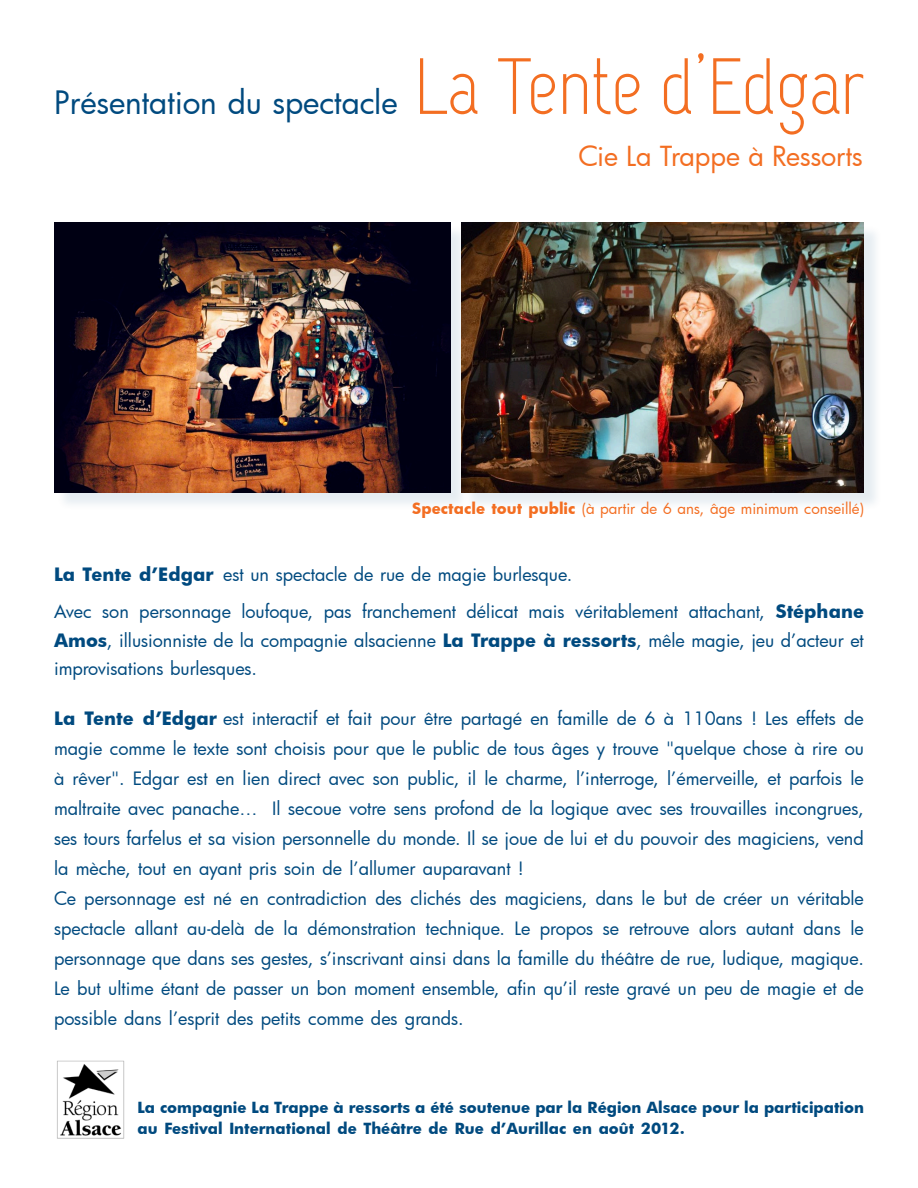
<style>
.page{position:relative;width:918px;height:1188px;background:#fff}
.page>*{position:absolute;margin:0;border:0;box-sizing:border-box;transform-origin:0 0}
.t1{font:79.5px "Capsuula";color:#f36e22}
.t2{font:31.5px "Futura";color:#004a7f}
.t3{font:27px "Futura";letter-spacing:-.01em;color:#f36e22}
.t4{font:18px/30px "Futura";color:#004a7f;text-align:justify}
.t5{font:700 15px/21px "Futura";color:#004a7f}
.t6{font:15px "Futura";color:#f36e22}
.s1{font-weight:700}
</style>
<div class="page">
<div style="left:56px;top:225px;width:419px;height:292px;background:#004a7f;opacity:.1"></div>
<img style="left:54px;top:222px;width:397px;height:270px">
<div style="left:464px;top:225px;width:425px;height:292px;background:#004a7f;opacity:.1"></div>
<img style="left:461px;top:222px;width:403px;height:270px">
<img style="left:57px;top:1060px;width:68px;height:79px">
<p class="t2" style="left:54px;top:81px;width:345px">Présentation du spectacle</p>
<p class="t1" style="left:414px;top:41px;width:452px">La Tente d’Edgar</p>
<p class="t3" style="left:579px;top:138px;width:286px">Cie La Trappe à Ressorts</p>
<p class="t6" style="left:412px;top:499px;width:453px"><span class="s1">Spectacle tout public</span> (à partir de 6 ans, âge minimum conseillé)</p>
<p class="t4" style="left:54px;top:559px;width:520px"><span class="s1">La Tente d’Edgar</span> est un spectacle de rue de magie burlesque.</p>
<p class="t4" style="left:54px;top:597px;width:812px;line-height:28.5px">Avec son personnage loufoque, pas franchement délicat mais véritablement attachant, <span class="s1">Stéphane Amos</span>, illusionniste de la compagnie alsacienne <span class="s1">La Trappe à ressorts</span>, mêle magie, jeu d’acteur et improvisations burlesques.</p>
<p class="t4" style="left:54px;top:703px;width:811px"><span class="s1">La Tente d’Edgar</span> est interactif et fait pour être partagé en famille de 6 à 110ans ! Les effets de magie comme le texte sont choisis pour que le public de tous âges y trouve "quelque chose à rire ou à rêver". Edgar est en lien direct avec son public, il le charme, l’interroge, l’émerveille, et parfois le maltraite avec panache… Il secoue votre sens profond de la logique avec ses trouvailles incongrues, ses tours farfelus et sa vision personnelle du monde. Il se joue de lui et du pouvoir des magiciens, vend la mèche, tout en ayant pris soin de l’allumer auparavant !</p>
<p class="t4" style="left:54px;top:883px;width:811px">Ce personnage est né en contradiction des clichés des magiciens, dans le but de créer un véritable spectacle allant au-delà de la démonstration technique. Le propos se retrouve alors autant dans le personnage que dans ses gestes, s’inscrivant ainsi dans la famille du théâtre de rue, ludique, magique.<br>Le but ultime étant de passer un bon moment ensemble, afin qu’il reste gravé un peu de magie et de possible dans l’esprit des petits comme des grands.</p>
<p class="t5" style="left:137px;top:1096px;width:728px">La compagnie La Trappe à ressorts a été soutenue par la Région Alsace pour la participation au Festival International de Théâtre de Rue d’Aurillac en août 2012.</p>
</div>
